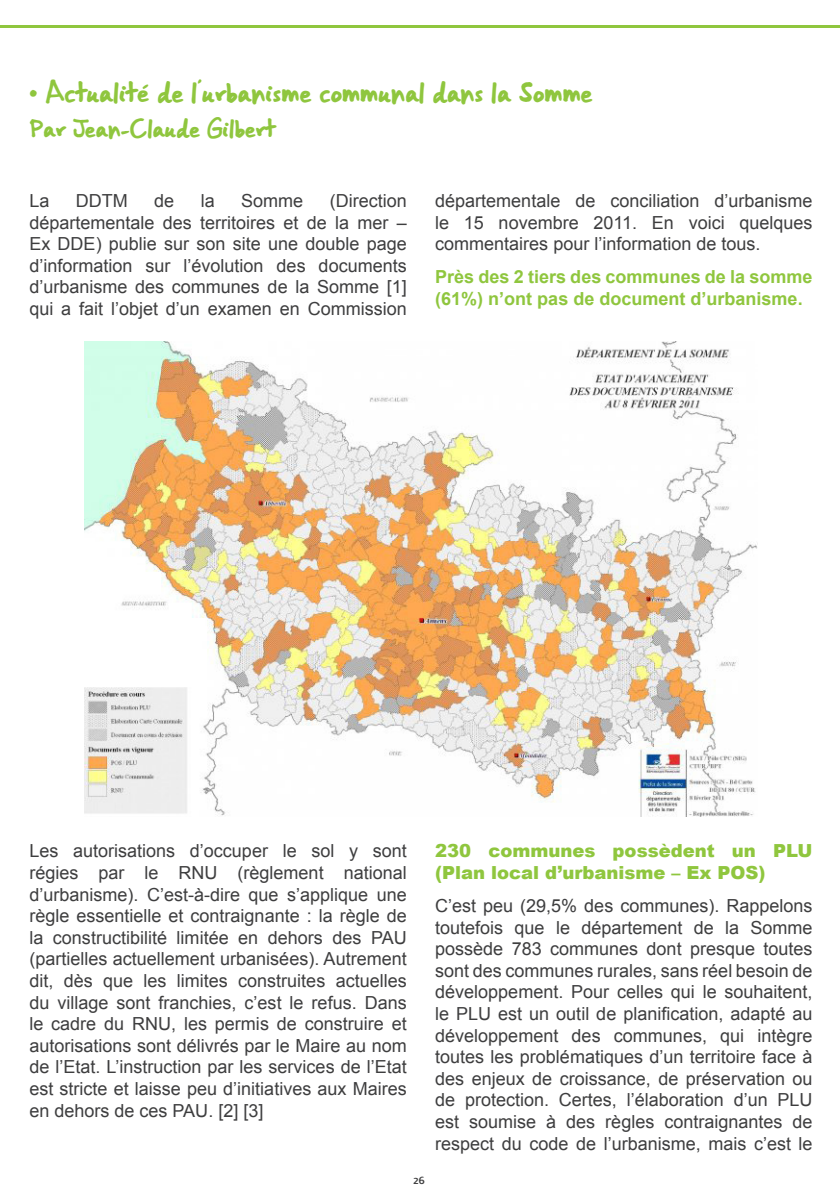
<style>
.page{position:relative;width:840px;height:1191px;background:#fff}
.page>*{position:absolute;margin:0;border:0;box-sizing:border-box;transform-origin:0 0}
.t1{font:20px "Gorri Sans";color:#8fc63e}
.t2{font:18px/21.6px "Arial";color:#3e3e3f;text-align:justify}
.t3{font:700 18px/21.6px "Arial";color:#8fc63e}
.t4{font:900 18px/21.6px "Arial";color:#8fc63e}
.t5{font:18px "Gorri Sans";color:#8fc63e}
.t6{font:500 14px "Surface";color:#3e3e3f}
</style>
<div class="page">
<img style="left:85px;top:341px;width:671px;height:475px">
<hr style="left:0;top:26px;width:839px;height:2px;background:#8fc63e">
<p class="t1" style="left:29px;top:77px;width:564px">• Actualité de l’urbanisme communal dans la Somme</p>
<p class="t5" style="left:29px;top:115px;width:247px">Par Jean-Claude Gilbert</p>
<p class="t2" style="left:29px;top:190px;width:379px;text-indent:300px">(Direction départementale des territoires et de la mer – Ex DDE) publie sur son site une double page d’information sur l’évolution des documents d’urbanisme des communes de la Somme [1] qui a fait l’objet d’un examen en Commission</p>
<p class="t2" style="left:435px;top:190px;width:378px">départementale de conciliation d’urbanisme le 15 novembre 2011. En voici quelques commentaires pour l’information de tous.</p>
<p class="t2" style="left:29px;top:190px;width:22px">La</p>
<p class="t2" style="left:76px;top:190px;width:53px">DDTM</p>
<p class="t2" style="left:154px;top:190px;width:22px">de</p>
<p class="t2" style="left:201px;top:190px;width:16px">la</p>
<p class="t2" style="left:241px;top:190px;width:64px">Somme</p>
<p class="t3" style="left:435px;top:267px;width:378px">Près des 2 tiers des communes de la somme (61%) n’ont pas de document d’urbanisme.</p>
<p class="t2" style="left:29px;top:840px;width:379px">Les autorisations d’occuper le sol y sont régies par le RNU (règlement national d’urbanisme). C’est-à-dire que s’applique une règle essentielle et contraignante : la règle de la constructibilité limitée en dehors des PAU (partielles actuellement urbanisées). Autrement dit, dès que les limites construites actuelles du village sont franchies, c’est le refus. Dans le cadre du RNU, les permis de construire et autorisations sont délivrés par le Maire au nom de l’Etat. L’instruction par les services de l’Etat est stricte et laisse peu d’initiatives aux Maires en dehors de ces PAU. [2] [3]</p>
<p class="t4" style="left:435px;top:839px;width:379px">230 communes possèdent un PLU (Plan local d’urbanisme – Ex POS)</p>
<p class="t2" style="left:435px;top:895px;width:379px">C’est peu (29,5% des communes). Rappelons toutefois que le département de la Somme possède 783 communes dont presque toutes sont des communes rurales, sans réel besoin de développement. Pour celles qui le souhaitent, le PLU est un outil de planification, adapté au développement des communes, qui intègre toutes les problématiques d’un territoire face à des enjeux de croissance, de préservation ou de protection. Certes, l’élaboration d’un PLU est soumise à des règles contraignantes de respect du code de l’urbanisme, mais c’est le</p>
<p class="t6" style="left:413px;top:1174px;width:13px">26</p>
</div>
